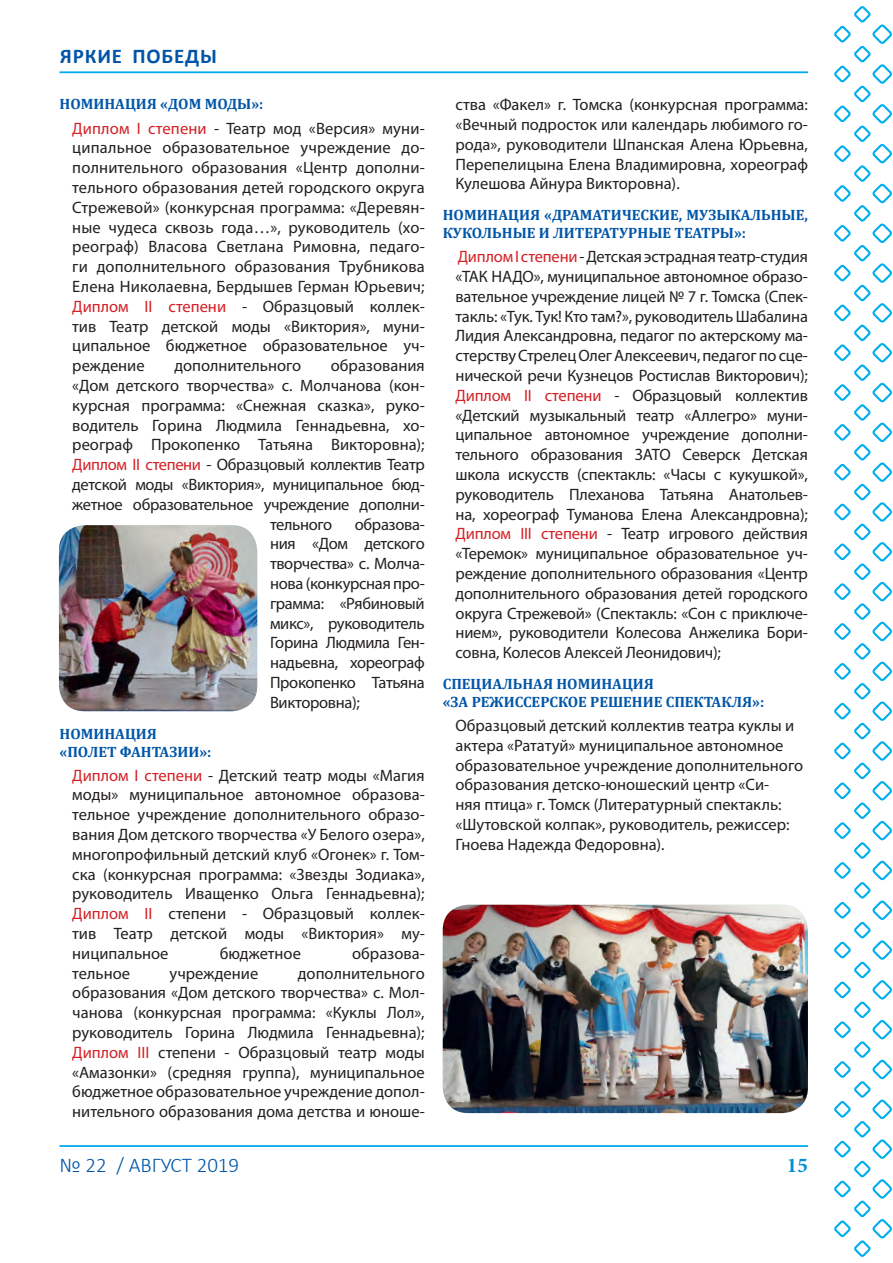
<style>
.page{position:relative;width:893px;height:1263px;background:#fff}
.page>*{position:absolute;margin:0;border:0;box-sizing:border-box;transform-origin:0 0}
.t1{font:300 21px "Calibri";color:#0156a8}
.Рубрика_синяя{font:700 21px "Calibri";letter-spacing:.04em;color:#0154a6}
.t2{font:700 21px "Minion Pro";color:#0090d5}
.Перечисление_номинан{font:16.5px/19.8px "Myriad Pro";color:#231f20;text-align:justify}
.Перечисление_номинан-2{font:16.5px "Myriad Pro";letter-spacing:-.02em;color:#231f20}
.Подзаголовок_номинац{font:700 15px/18px "Cambria";color:#0156a8}
.s1{color:#d41f24}
</style>
<div class="page">
<svg style="left:834px;top:6px;width:58px;height:1251px"></svg>
<hr style="left:60px;top:71px;width:748px;height:2px;background:#00aced">
<hr style="left:60px;top:1145px;width:748px;height:2px;background:#00aced">
<img style="left:443px;top:905px;width:365px;height:208px">
<img style="left:59px;top:525px;width:198px;height:186px">
<p class="Рубрика_синяя" style="left:60px;top:42px;width:158px">ЯРКИЕ ПОБЕДЫ</p>
<p class="Подзаголовок_номинац" style="left:60px;top:95px;width:205px">НОМИНАЦИЯ «ДОМ МОДЫ»:</p>
<p class="Перечисление_номинан" style="left:72px;top:118px;width:354px"><span class="s1">Диплом I степени</span> - Театр мод «Версия» муни&shy;ципальное образовательное учреждение до&shy;полнительного образования «Центр дополни&shy;тельного образования детей городского округа Стрежевой» (конкурсная программа: «Деревян&shy;ные чудеса сквозь года…», руководитель (хо&shy;реограф) Власова Светлана Римовна, педаго&shy;ги дополнительного образования Трубникова Елена Николаевна, Бердышев Герман Юрьевич; <span class="s1">Диплом II степени</span> - Образцовый коллек&shy;тив Театр детской моды «Виктория», муни&shy;ципальное бюджетное образовательное уч&shy;реждение</p>
<p class="Перечисление_номинан" style="left:174px;top:355px;width:128px">дополнительного</p>
<p class="Перечисление_номинан" style="left:331px;top:355px;width:95px">образования</p>
<p class="Перечисление_номинан" style="left:72px;top:375px;width:354px">«Дом детского творчества» с. Молчанова (кон-</p>
<p class="Перечисление_номинан" style="left:72px;top:395px;width:354px">курсная программа: «Снежная сказка», руко-</p>
<p class="Перечисление_номинан" style="left:72px;top:415px;width:354px">водитель Горина Людмила Геннадьевна, хо-</p>
<p class="Перечисление_номинан" style="left:72px;top:435px;width:354px">реограф Прокопенко Татьяна Викторовна);</p>
<p class="Перечисление_номинан-2" style="left:72px;top:454px;width:354px"><span class="s1">Диплом II степени</span> - Образцовый коллектив Театр</p>
<p class="Перечисление_номинан-2" style="left:72px;top:474px;width:354px">детской моды «Виктория», муниципальное бюд-</p>
<p class="Перечисление_номинан-2" style="left:72px;top:494px;width:354px">жетное образовательное учреждение дополни-</p>
<p class="Перечисление_номинан-2" style="left:270px;top:514px;width:64px">тельного</p>
<p class="Перечисление_номинан" style="left:270px;top:514px;width:156px;text-indent:85px">образова&shy;ния «Дом детского творчества» с. Молча&shy;нова (конкурсная про&shy;грамма: «Рябиновый микс», руководитель Горина Людмила Ген&shy;надьевна, хореограф Прокопенко Татьяна Викторовна);</p>
<p class="Подзаголовок_номинац" style="left:60px;top:724px;width:153px">НОМИНАЦИЯ «ПОЛЕТ ФАНТАЗИИ»:</p>
<p class="Перечисление_номинан" style="left:72px;top:765px;width:354px"><span class="s1">Диплом I степени</span> - Детский театр моды «Магия моды» муниципальное автономное образова&shy;тельное учреждение дополнительного образо&shy;вания Дом детского творчества «У Белого озера», многопрофильный детский клуб «Огонек» г. Том&shy;ска (конкурсная программа: «Звезды Зодиака», руководитель Иващенко Ольга Геннадьевна); <span class="s1">Диплом II</span> степени - Образцовый коллек&shy;тив Театр детской моды «Виктория» му&shy;ниципальное</p>
<p class="Перечисление_номинан" style="left:220px;top:943px;width:83px">бюджетное</p>
<p class="Перечисление_номинан" style="left:352px;top:943px;width:74px">образова-</p>
<p class="Перечисление_номинан" style="left:72px;top:963px;width:59px">тельное</p>
<p class="Перечисление_номинан" style="left:170px;top:963px;width:90px">учреждение</p>
<p class="Перечисление_номинан" style="left:72px;top:963px;width:354px;text-indent:226px">дополнительного образования «Дом детского творчества» с. Мол&shy;чанова (конкурсная программа: «Куклы Лол», руководитель Горина Людмила Геннадьевна); <span class="s1">Диплом III</span> степени - Образцовый театр моды «Амазонки» (средняя группа), муниципальное бюджетное образовательное учреждение допол&shy;нительного образования дома детства и юноше-</p>
<p class="Перечисление_номинан" style="left:455px;top:94px;width:354px">ства «Факел» г. Томска (конкурсная программа: «Вечный подросток или календарь любимого го&shy;рода», руководители Шпанская Алена Юрьевна, Перепелицына Елена Владимировна, хореограф Кулешова Айнура Викторовна).</p>
<p class="Подзаголовок_номинац" style="left:443px;top:206px;width:367px">НОМИНАЦИЯ «ДРАМАТИЧЕСКИЕ, МУЗЫКАЛЬНЫЕ,<br>КУКОЛЬНЫЕ И ЛИТЕРАТУРНЫЕ ТЕАТРЫ»:</p>
<p class="Перечисление_номинан" style="left:455px;top:246px;width:354px"><span class="s1">Диплом I степени</span> - Детская эстрадная театр-студия «ТАК НАДО», муниципальное автономное образо&shy;вательное учреждение лицей № 7 г. Томска (Спек&shy;такль: «Тук. Тук! Кто там?», руководитель Шабалина Лидия Александровна, педагог по актерскому ма&shy;стерству Стрелец Олег Алексеевич, педагог по сце&shy;нической речи Кузнецов Ростислав Викторович); <span class="s1">Диплом II степени</span> - Образцовый коллектив «Детский музыкальный театр «Аллегро» муни&shy;ципальное автономное учреждение дополни&shy;тельного образования ЗАТО Северск Детская школа искусств (спектакль: «Часы с кукушкой», руководитель Плеханова Татьяна Анатольев&shy;на, хореограф Туманова Елена Александровна); <span class="s1">Диплом III степени</span> - Театр игрового действия «Теремок» муниципальное образовательное уч&shy;реждение дополнительного образования «Центр дополнительного образования детей городского округа Стрежевой» (Спектакль: «Сон с приключе&shy;нием», руководители Колесова Анжелика Бори&shy;совна, Колесов Алексей Леонидович);</p>
<p class="Подзаголовок_номинац" style="left:443px;top:674px;width:323px">СПЕЦИАЛЬНАЯ НОМИНАЦИЯ<br>«ЗА РЕЖИССЕРСКОЕ РЕШЕНИЕ СПЕКТАКЛЯ»:</p>
<p class="Перечисление_номинан" style="left:455px;top:715px;width:349px;text-align:left">Образцовый детский коллектив театра куклы и актера «Рататуй» муниципальное автономное образовательное учреждение дополнительного образования детско-юношеский центр «Си-<br>няя птица» г. Томск (Литературный спектакль: «Шутовской колпак», руководитель, режиссер:<br>Гноева Надежда Федоровна).</p>
<p class="t1" style="left:60px;top:1152px;width:181px">№ 22 / АВГУСТ 2019</p>
<p class="t2" style="left:787px;top:1150px;width:22px">15</p>
</div>
